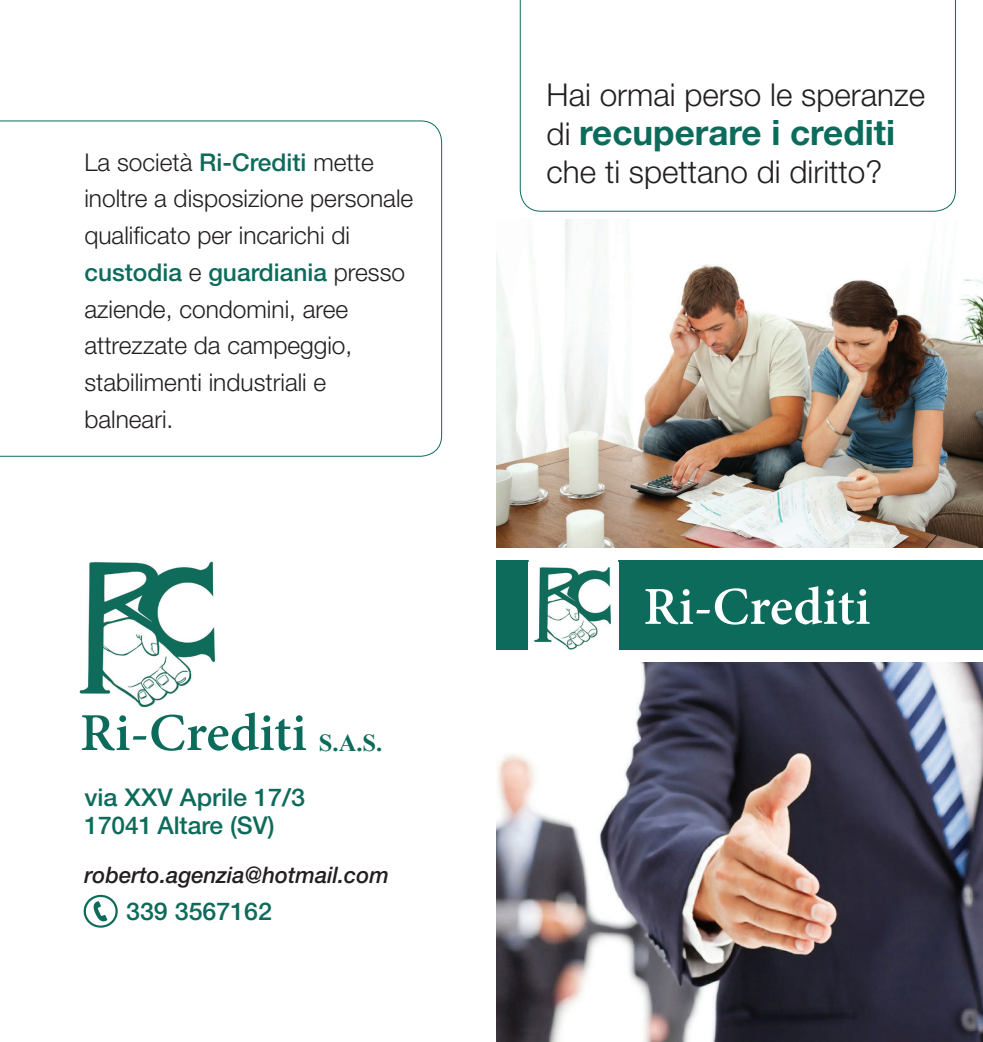
<style>
.page{position:relative;width:983px;height:1042px;background:#fff}
.page>*{position:absolute;margin:0;border:0;box-sizing:border-box;transform-origin:0 0}
.t1{font:700 35px "Helvetica Neue";color:#0d6b5b}
.t2{font:300 31.5px "Helvetica Neue";color:#231f20}
.t3{font:300 24.5px/36.8px "Helvetica Neue";color:#231f20}
.t4{font:500 24.5px/28px "Helvetica Neue";color:#0d6b5b}
.t5{font:700 24.5px "Times New Roman";color:#0d6b5b}
.t6{font:italic 500 22.75px "Helvetica Neue";color:#231f20}
.s1{font-weight:500;color:#0d6b5b}
.s2{font-weight:300;font-size:31.5px;color:#231f20}
</style>
<div class="page">
<div style="left:496px;top:561px;width:486px;height:89px;background:#0d6b5b"></div>
<img style="left:496px;top:220px;width:486px;height:327px">
<div style="left:528px;top:556px;width:90px;height:100px;background:#fff"></div>
<img style="left:534px;top:567px;width:77px;height:83px">
<svg style="left:645px;top:586px;width:224px;height:38px"></svg>
<img style="left:496px;top:663px;width:486px;height:379px">
<img style="left:79px;top:561px;width:137px;height:147px">
<svg style="left:82px;top:712px;width:224px;height:39px"></svg>
<svg style="left:0;top:121px;width:441px;height:335px"></svg>
<svg style="left:520px;top:0;width:435px;height:211px"></svg>
<svg style="left:84px;top:895px;width:34px;height:33px"></svg>
<p class="t3" style="left:84px;top:143px;width:330px">La società <span class="s1">Ri-Crediti</span> mette inoltre a disposizione personale qualificato per incarichi di <span class="s1">custodia</span> e <span class="s1">guardiania</span> presso aziende, condomini, aree attrezzate da campeggio, stabilimenti industriali e balneari.</p>
<p class="t5" style="left:319px;top:725px;width:65px">S.A.S.</p>
<p class="t4" style="left:84px;top:783px;width:222px">via XXV Aprile 17/3<br>17041 Altare (SV)</p>
<p class="t6" style="left:84px;top:861px;width:306px">roberto.agenzia@hotmail.com</p>
<p class="t4" style="left:126px;top:897px;width:147px">339 3567162</p>
<p class="t2" style="left:546px;top:76px;width:380px">Hai ormai perso le speranze</p>
<h1 class="t1" style="left:546px;top:111px;width:350px"><span class="s2">di</span> recuperare i crediti</h1>
<p class="t2" style="left:546px;top:152px;width:337px">che ti spettano di diritto?</p>
</div>
